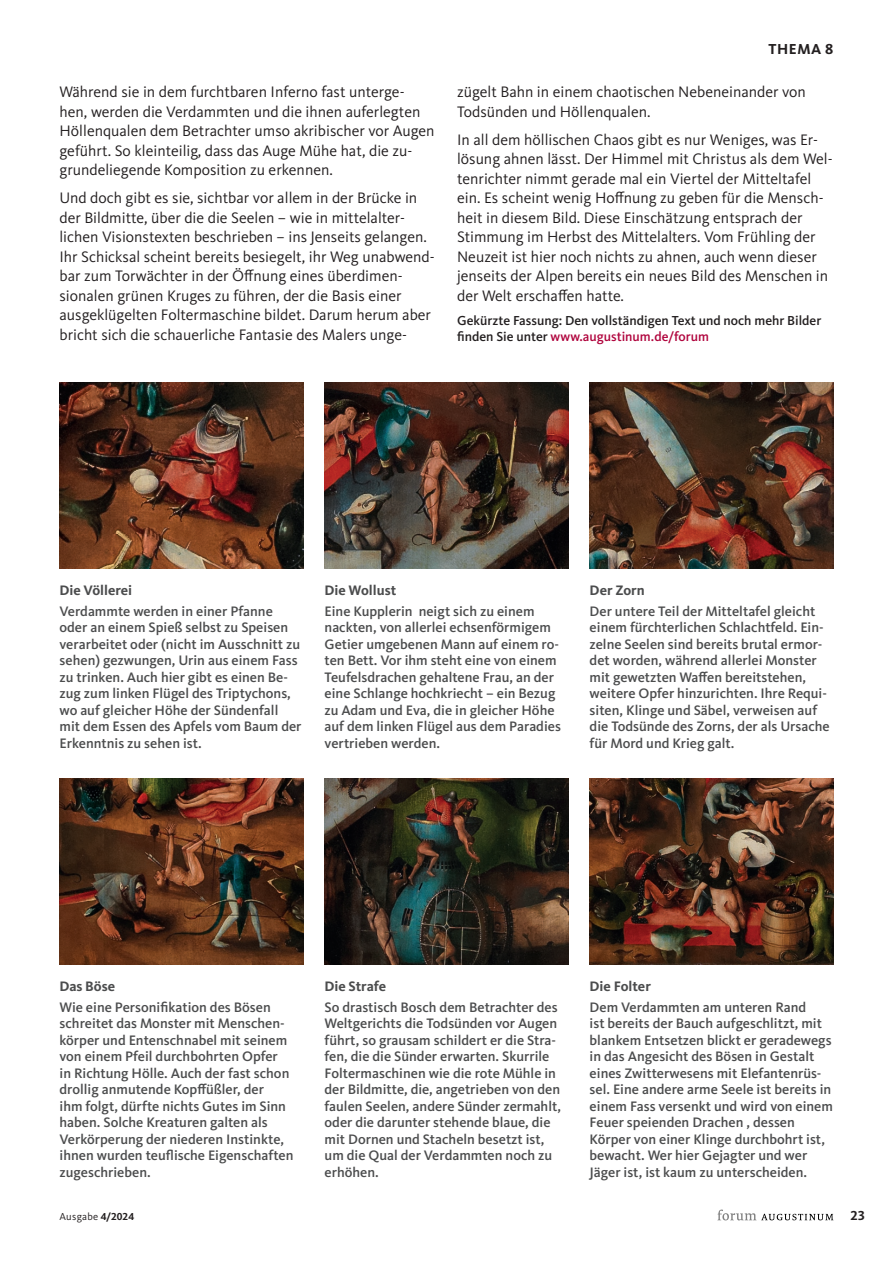
<style>
.page{position:relative;width:893px;height:1263px;background:#fff}
.page>*{position:absolute;margin:0;border:0;box-sizing:border-box;transform-origin:0 0}
.t1{font:15.75px/19.5px "Kievit OT";color:#231f20}
.t2{font:700 15px "Kievit OT";letter-spacing:.04em;color:#231f20}
.t3{font:500 14.25px/16.5px "Kievit OT";color:#4b4c4d}
.t4{font:700 14.25px "Kievit OT";color:#4b4c4d}
.t5{font:500 13.5px/16.2px "Kievit OT";color:#231f20}
.t6{font:700 13.5px "Kievit OT";color:#231f20}
.t7{font:10.5px "Kievit OT";letter-spacing:.03em;color:#231f20}
.s1{color:#b0043d}
.s2{font-weight:700}
</style>
<div class="page">
<svg style="left:717px;top:1209px;width:116px;height:11px"></svg>
<img style="left:60px;top:383px;width:243px;height:186px">
<img style="left:325px;top:383px;width:243px;height:186px">
<img style="left:590px;top:383px;width:243px;height:186px">
<img style="left:60px;top:779px;width:243px;height:186px">
<img style="left:325px;top:779px;width:243px;height:186px">
<img style="left:590px;top:779px;width:243px;height:186px">
<p class="t1" style="left:60px;top:82px;width:377px">Während sie in dem furchtbaren Inferno fast unterge&shy;hen, werden die Verdammten und die ihnen auferlegten Höllenqualen dem Betrachter umso akribischer vor Augen geführt. So kleinteilig, dass das Auge Mühe hat, die zu&shy;grundeliegende Komposition zu erkennen.</p>
<p class="t1" style="left:60px;top:188px;width:377px">Und doch gibt es sie, sichtbar vor allem in der Brücke in der Bildmitte, über die die Seelen – wie in mittelalter&shy;lichen Visionstexten beschrieben – ins Jenseits gelangen.<br>Ihr Schicksal scheint bereits besiegelt, ihr Weg unabwend&shy;bar zum Torwächter in der Öffnung eines überdimen&shy;sionalen grünen Kruges zu führen, der die Basis einer ausgeklügelten Foltermaschine bildet. Darum herum aber bricht sich die schauerliche Fantasie des Malers unge-</p>
<p class="t2" style="left:768px;top:40px;width:67px">THEMA 8</p>
<p class="t1" style="left:457px;top:82px;width:350px">zügelt Bahn in einem chaotischen Nebeneinander von<br>Todsünden und Höllenqualen.</p>
<p class="t1" style="left:457px;top:130px;width:377px">In all dem höllischen Chaos gibt es nur Weniges, was Er&shy;lösung ahnen lässt. Der Himmel mit Christus als dem Wel&shy;tenrichter nimmt gerade mal ein Viertel der Mitteltafel ein. Es scheint wenig Hoffnung zu geben für die Mensch&shy;heit in diesem Bild. Diese Einschätzung entsprach der Stimmung im Herbst des Mittelalters. Vom Frühling der Neuzeit ist hier noch nichts zu ahnen, auch wenn dieser jenseits der Alpen bereits ein neues Bild des Menschen in der Welt erschaffen hatte.</p>
<p class="t5" style="left:457px;top:313px;width:366px">Gekürzte Fassung: Den vollständigen Text und noch mehr Bilder finden Sie unter <span class="s1">www.augustinum.de/forum</span></p>
<p class="t4" style="left:60px;top:582px;width:74px">Die Völlerei</p>
<p class="t3" style="left:60px;top:603px;width:244px">Verdammte werden in einer Pfanne oder an einem Spieß selbst zu Speisen verarbeitet oder (nicht im Ausschnitt zu sehen) gezwungen, Urin aus einem Fass zu trinken. Auch hier gibt es einen Be&shy;zug zum linken Flügel des Triptychons, wo auf gleicher Höhe der Sündenfall mit dem Essen des Apfels vom Baum der Erkenntnis zu sehen ist.</p>
<p class="t4" style="left:325px;top:582px;width:73px">Die Wollust</p>
<p class="t3" style="left:325px;top:603px;width:238px">Eine Kupplerin neigt sich zu einem nackten, von allerlei echsenförmigem Getier umgebenen Mann auf einem ro&shy;ten Bett. Vor ihm steht eine von einem Teufelsdrachen gehaltene Frau, an der eine Schlange hochkriecht – ein Bezug zu Adam und Eva, die in gleicher Höhe auf dem linken Flügel aus dem Paradies vertrieben werden.</p>
<p class="t4" style="left:590px;top:582px;width:57px">Der Zorn</p>
<p class="t3" style="left:590px;top:603px;width:242px">Der untere Teil der Mitteltafel gleicht einem fürchterlichen Schlachtfeld. Ein&shy;zelne Seelen sind bereits brutal ermor&shy;det worden, während allerlei Monster mit gewetzten Waffen bereitstehen, weitere Opfer hinzurichten. Ihre Requi&shy;siten, Klinge und Säbel, verweisen auf die Todsünde des Zorns, der als Ursache für Mord und Krieg galt.</p>
<p class="t4" style="left:60px;top:978px;width:57px">Das Böse</p>
<p class="t3" style="left:60px;top:999px;width:235px">Wie eine Personifikation des Bösen schreitet das Monster mit Menschen&shy;körper und Entenschnabel mit seinem von einem Pfeil durchbohrten Opfer<br>in Richtung Hölle. Auch der fast schon drollig anmutende Kopffüßler, der<br>ihm folgt, dürfte nichts Gutes im Sinn haben. Solche Kreaturen galten als Verkörperung der niederen Instinkte, ihnen wurden teuflische Eigenschaften zugeschrieben.</p>
<p class="t4" style="left:325px;top:978px;width:63px">Die Strafe</p>
<p class="t3" style="left:325px;top:999px;width:238px">So drastisch Bosch dem Betrachter des Weltgerichts die Todsünden vor Augen führt, so grausam schildert er die Stra&shy;fen, die die Sünder erwarten. Skurrile Foltermaschinen wie die rote Mühle in der Bildmitte, die, angetrieben von den faulen Seelen, andere Sünder zermahlt, oder die darunter stehende blaue, die mit Dornen und Stacheln besetzt ist, um die Qual der Verdammten noch zu erhöhen.</p>
<p class="t4" style="left:590px;top:978px;width:63px">Die Folter</p>
<p class="t3" style="left:590px;top:999px;width:245px">Dem Verdammten am unteren Rand<br>ist bereits der Bauch aufgeschlitzt, mit blankem Entsetzen blickt er geradewegs in das Angesicht des Bösen in Gestalt eines Zwitterwesens mit Elefantenrüs&shy;sel. Eine andere arme Seele ist bereits in einem Fass versenkt und wird von einem Feuer speienden Drachen , dessen Körper von einer Klinge durchbohrt ist, bewacht. Wer hier Gejagter und wer Jäger ist, ist kaum zu unterscheiden.</p>
<p class="t7" style="left:60px;top:1211px;width:76px">Ausgabe <span class="s2">4/2024</span></p>
<p class="t6" style="left:850px;top:1208px;width:16px">23</p>
</div>
